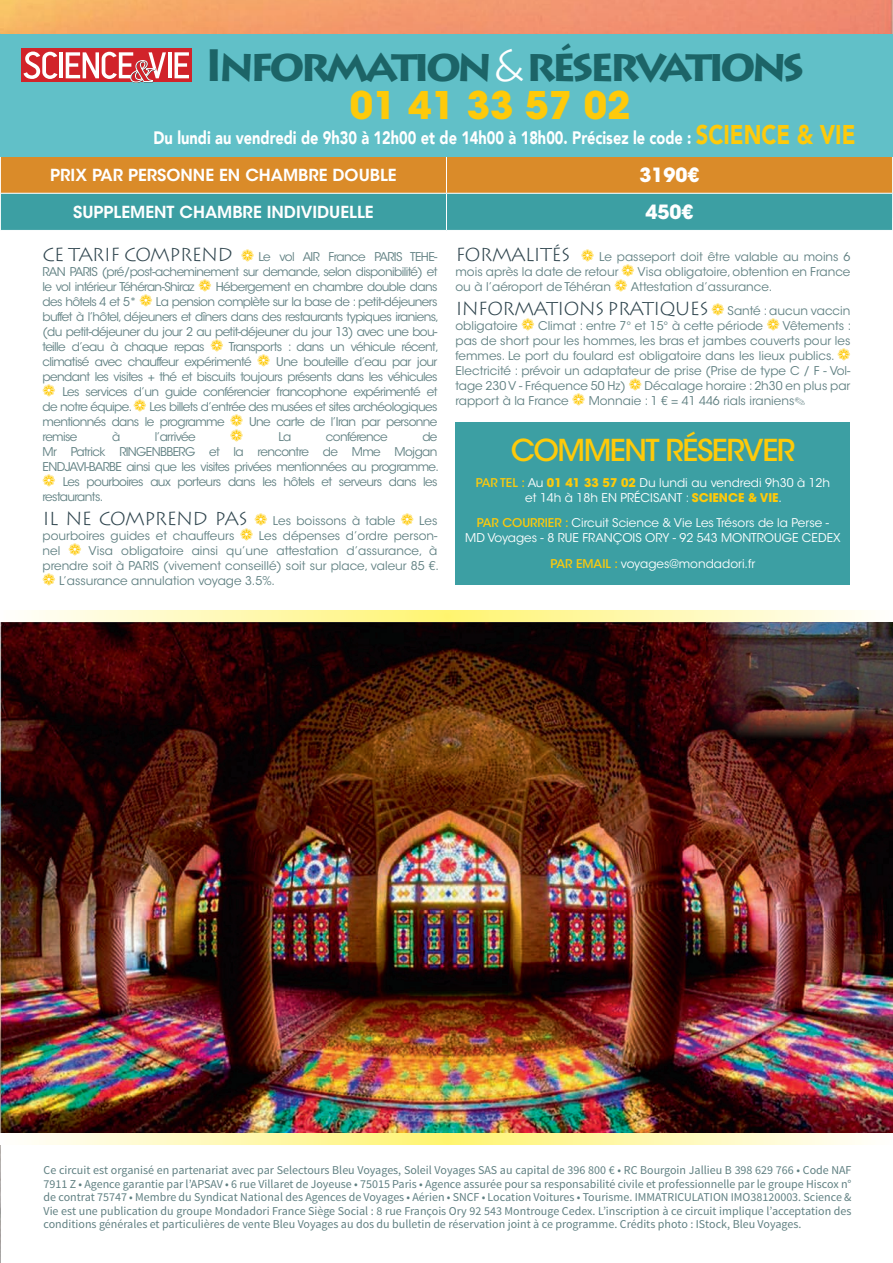
<style>
.page{position:relative;width:893px;height:1263px;background:#fff}
.page>*{position:absolute;margin:0;border:0;box-sizing:border-box;transform-origin:0 0}
.t1{font:700 44.85px "Lithos Pro";letter-spacing:-.1em;color:#1c6467}
.t2{font:700 37.8px "ITC Avant Garde Std";color:#feca0a}
.t3{font:500 30px "ITC Avant Garde Std";letter-spacing:-.05em;color:#feca0a}
.t4{font:700 19.5px "ITC Avant Garde Std";color:#fff}
.t5{font:300 18.75px "Lithos Pro";letter-spacing:-.05em;color:#2f454e}
.t6{font:900 18px "Avenir";color:#fff;scale:.81 1}
.t7{font:600 16.5px "ITC Avant Garde Std";color:#fff}
.t8{font:12px/15px "ITC Avant Garde Std";letter-spacing:-.05em;color:#608082;text-align:justify}
.t9{font:12px/13.5px "Source Sans Pro";color:#608082;text-align:justify}
.t10{font:12px/15px "ITC Avant Garde Std";color:#608082}
.t11{font:12px/15px "ITC Avant Garde Std";color:#fff;text-align:center}
.s1{font-weight:300;color:#fff}
.s2{font-size:27px;color:#feca0a}
.s3{font-family:"Lithos Pro";font-weight:300;font-size:18.75px;color:#2f454e}
.s4{color:#feca0a}
.s5{font-family:"ITC Avant Garde Std";font-weight:400;font-size:12px;color:#608082}
.s6{font-weight:500;color:#feca0a}
.s7{font-weight:700;color:#feca0a}
</style>
<div class="page">
<img style="left:1px;top:622px;width:892px;height:511px">
<img style="left:0;top:821px;width:1px;height:442px">
<img style="left:707px;top:622px;width:186px;height:117px">
<svg style="left:0;top:1133px;width:864px;height:12px;background:#fff8b5"></svg>
<svg style="left:31px;top:610px;width:833px;height:12px;background:#fff8b2"></svg>
<img style="left:0;top:0;width:893px;height:34px">
<svg style="left:1px;top:157px;width:891px;height:73px;background:#8b9566"></svg>
<hr style="left:446px;top:156px;width:1px;height:37px;background:#fff">
<hr style="left:0;top:193px;width:446px;height:1px;background:#fff">
<hr style="left:446px;top:193px;width:447px;height:1px;background:#fff">
<hr style="left:446px;top:194px;width:1px;height:36px;background:#fff">
<div style="left:0;top:34px;width:893px;height:122px;background:#61c0c8"></div>
<div style="left:455px;top:422px;width:395px;height:163px;background:#3c9fa3"></div>
<div style="left:21px;top:48px;width:170px;height:34px;background:#d1232a"></div>
<hr style="left:168px;top:52px;width:3px;height:26px;background:#fff">
<svg style="left:175px;top:52px;width:14px;height:26px"></svg>
<svg style="left:23px;top:52px;width:143px;height:31px"></svg>
<svg style="left:0;top:622px;width:6px;height:199px"></svg>
<h1 class="t1" style="left:204px;top:39px;width:602px">Information <span class="s1">&amp;</span> réservations</h1>
<h2 class="t2" style="left:350px;top:80px;width:282px">01 41 33 57 02</h2>
<h3 class="t6" style="left:154px;top:122px;width:868px">Du lundi au vendredi de 9h30 à 12h00 et de 14h00 à 18h00. Précisez le code : <span class="s2">SCIENCE &amp; VIE</span></h3>
<h3 class="t7" style="left:50px;top:164px;width:348px">PRIX PAR PERSONNE EN CHAMBRE DOUBLE</h3>
<h3 class="t4" style="left:639px;top:162px;width:62px">3190€</h3>
<h3 class="t7" style="left:73px;top:201px;width:302px">SUPPLEMENT CHAMBRE INDIVIDUELLE</h3>
<h3 class="t4" style="left:645px;top:199px;width:50px">450€</h3>
<p class="t8" style="left:43px;top:250px;width:398px;text-align:left"><span class="s3">CE TARIF COMPREND</span> <span class="s4">❁</span> Le vol AIR France PARIS TEHE-RAN PARIS (pré/post-acheminement sur demande, selon disponibilité) et le vol intérieur Téhéran-Shiraz <span class="s4">❁</span> Hébergement en chambre double dans des hôtels 4 et 5* <span class="s4">❁</span> La pension complète sur la base de : petit-déjeuners buffet à l’hôtel, déjeuners et dîners dans des restaurants typiques iraniens, (du petit-déjeuner du jour 2 au petit-déjeuner du jour 13) avec une bou&shy;teille d’eau à chaque repas <span class="s4">❁</span> Transports : dans un véhicule récent, climatisé avec chauffeur expérimenté <span class="s4">❁</span> Une bouteille d’eau par jour pendant les visites + thé et biscuits toujours présents dans les véhicules <span class="s4">❁</span> Les services d’un guide conférencier francophone expérimenté et de notre équipe. <span class="s4">❁</span> Les billets d’entrée des musées et sites archéologiques mentionnés dans le programme <span class="s4">❁</span> Une carte de l’Iran par personne remise</p>
<p class="t8" style="left:112px;top:430px;width:10px">à</p>
<p class="t8" style="left:155px;top:430px;width:42px">l’arrivée</p>
<p class="t8" style="left:278px;top:430px;width:14px">La</p>
<p class="t8" style="left:326px;top:430px;width:63px">conférence</p>
<p class="t8" style="left:43px;top:430px;width:398px;text-indent:380px">de Mr Patrick RINGENBBERG et la rencontre de Mme Mojgan ENDJAVI-BARBE ainsi que les visites privées mentionnées au programme. <span class="s4">❁</span> Les pourboires aux porteurs dans les hôtels et serveurs dans les restaurants.</p>
<p class="t10" style="left:43px;top:513px;width:398px"><span class="s3">IL NE COMPREND PAS</span> <span class="s4">❁</span> Les boissons à table <span class="s4">❁</span> Les pourboires guides et chauffeurs <span class="s4">❁</span> Les dépenses d’ordre person&shy;nel <span class="s4">❁</span> Visa obligatoire ainsi qu’une attestation d’assurance, à prendre soit à PARIS (vivement conseillé) soit sur place, valeur 85 €. <span class="s4">❁</span> L’assurance annulation voyage 3.5%.</p>
<p class="t8" style="left:455px;top:250px;width:396px"><span class="s3">FORMALITÉS</span> <span class="s4">❁</span> Le passeport doit être valable au moins 6 mois après la date de retour <span class="s4">❁</span> Visa obligatoire, obtention en France ou à l’aéroport de Téhéran <span class="s4">❁</span> Attestation d’assurance.</p>
<h3 class="t5" style="left:455px;top:298px;width:396px">INFORMATIONS PRATIQUES <span class="s4">❁</span> <span class="s5">Santé : aucun vaccin</span></h3>
<p class="t8" style="left:455px;top:318px;width:397px">obligatoire <span class="s4">❁</span> Climat : entre 7° et 15° à cette période <span class="s4">❁</span> Vêtements : pas de short pour les hommes, les bras et jambes couverts pour les femmes. Le port du foulard est obligatoire dans les lieux publics. <span class="s4">❁ </span>Electricité : prévoir un adaptateur de prise (Prise de type C / F - Vol&shy;tage 230 V - Fréquence 50 Hz) <span class="s4">❁</span> Décalage horaire : 2h30 en plus par rapport à la France <span class="s4">❁</span> Monnaie : 1 € = 41 446 rials iraniens✎</p>
<h3 class="t3" style="left:511px;top:432px;width:286px">COMMENT RÉSERVER</h3>
<p class="t11" style="left:476px;top:475px;width:356px"><span class="s6">PAR TEL :</span> Au <span class="s7">01 41 33 57 02</span> Du lundi au vendredi 9h30 à 12h et 14h à 18h EN PRÉCISANT : <span class="s7">SCIENCE &amp; VIE</span>.</p>
<p class="t11" style="left:465px;top:515px;width:377px"><span class="s6">PAR COURRIER :</span> Circuit Science &amp; Vie Les Trésors de la Perse -<br>MD Voyages - 8 RUE FRANÇOIS ORY - 92 543 MONTROUGE CEDEX</p>
<p class="t11" style="left:551px;top:556px;width:206px"><span class="s6">PAR EMAIL :</span> voyages@mondadori.fr</p>
<p class="t9" style="left:44px;top:1164px;width:809px">Ce circuit est organisé en partenariat avec par Selectours Bleu Voyages, Soleil Voyages SAS au capital de 396 800 € • RC Bourgoin Jallieu B 398 629 766 • Code NAF 7911 Z • Agence garantie par l’APSAV • 6 rue Villaret de Joyeuse • 75015 Paris • Agence assurée pour sa responsabilité civile et professionnelle par le groupe Hiscox n° de contrat 75747 • Membre du Syndicat National des Agences de Voyages • Aérien • SNCF • Location Voitures • Tourisme. IMMATRICULATION IMO38120003. Science &amp; Vie est une publication du groupe Mondadori France Siège Social : 8 rue François Ory 92 543 Montrouge Cedex. L’inscription à ce circuit implique l’acceptation des conditions générales et particulières de vente Bleu Voyages au dos du bulletin de réservation joint à ce programme. Crédits photo : IStock, Bleu Voyages.</p>
</div>
